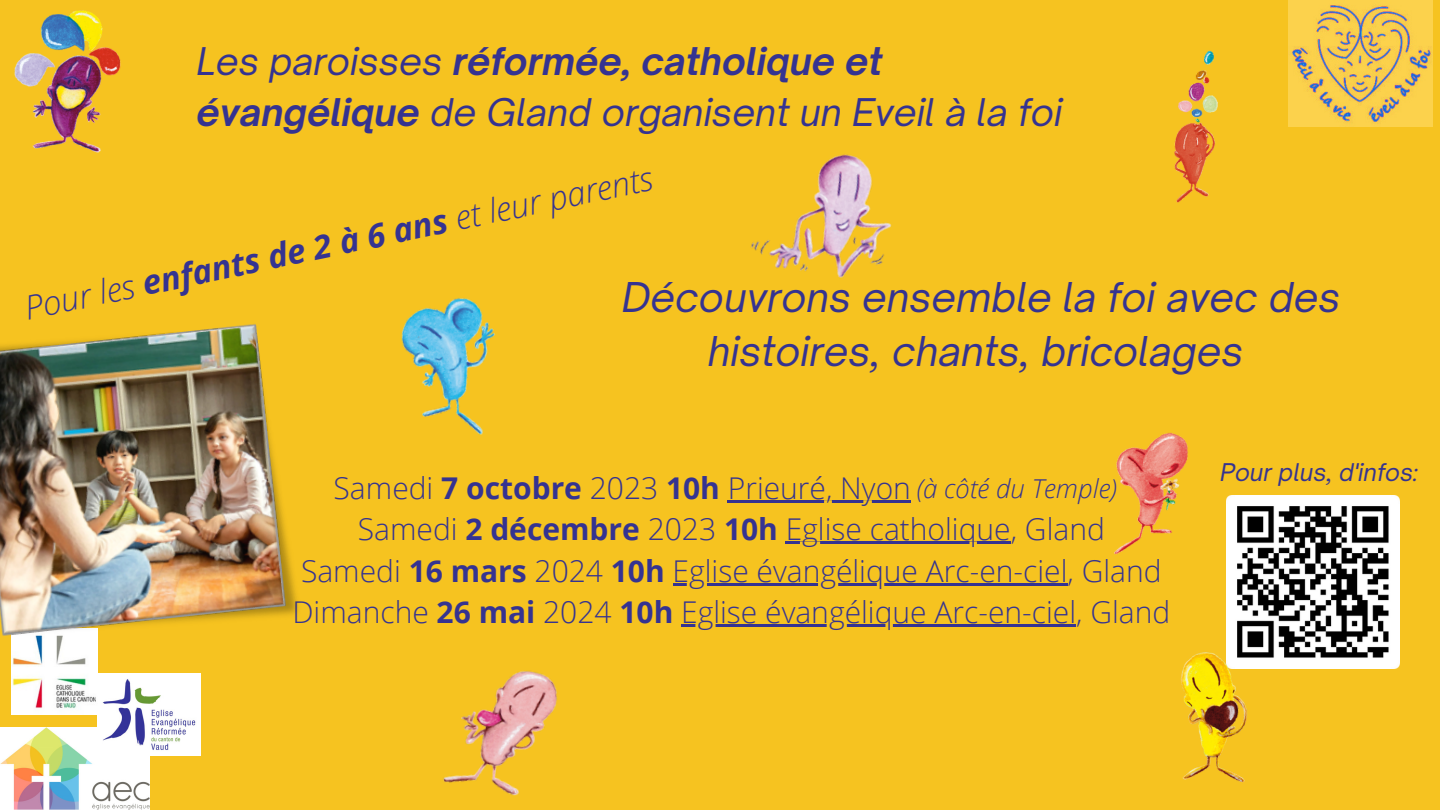
<style>
.page{position:relative;width:1440px;height:810px;background:#f6c320}
.page>*{position:absolute;margin:0;border:0;box-sizing:border-box;transform-origin:0 0}
.t1{font:italic 39.3px/54.8px "Open Sauce One";color:#353391;text-align:center}
.t2{font:italic 36.6px/51px "Open Sauce One";color:#353391}
.t3{font:italic 300 33px "Open Sans";color:#353391}
.t4{font:300 30px "Open Sans";color:#353391}
.t5{font:italic 300 26px "Open Sans";color:#353391}
.t6{font:italic 23.4px "Open Sauce One";color:#353391}
.s1{font-weight:700}
</style>
<div class="page">
<img style="left:1289px;top:0;width:143px;height:127px">
<img style="left:0;top:727px;width:149px;height:82px">
<img style="left:97px;top:673px;width:104px;height:82px">
<img style="left:12px;top:655px;width:85px;height:59px">
<img style="left:1226px;top:496px;width:173px;height:173px">
<hr style="left:728px;top:501px;width:183px;height:2px;background:#353391">
<hr style="left:786px;top:542px;width:225px;height:2px;background:#353391">
<hr style="left:673px;top:583px;width:395px;height:2px;background:#353391">
<hr style="left:681px;top:624px;width:395px;height:3px;background:#353391">
<img style="left:1114px;top:433px;width:74px;height:122px">
<img style="left:14px;top:10px;width:107px;height:143px">
<img style="left:1174px;top:50px;width:44px;height:153px">
<img style="left:1180px;top:640px;width:77px;height:143px">
<img style="left:401px;top:298px;width:95px;height:137px">
<img style="left:751px;top:154px;width:141px;height:124px">
<img style="left:442px;top:671px;width:115px;height:125px">
<img style="left:0;top:324px;width:298px;height:331px">
<p class="t2" style="left:196px;top:36px;width:868px">Les paroisses <span class="s1">réformée, catholique et évangélique</span> de Gland organisent un Eveil à la foi</p>
<p class="t3" style="left:21px;top:287px;width:642px;rotate:-12deg">Pour les <span class="s1">enfants de 2 à 6 ans</span> et leur parents</p>
<p class="t1" style="left:622px;top:269px;width:720px">Découvrons ensemble la foi avec des histoires, chants, bricolages</p>
<p class="t4" style="left:334px;top:467px;width:579px">Samedi <span class="s1">7 octobre</span> 2023 <span class="s1">10h</span> Prieuré, Nyon</p>
<p class="t4" style="left:358px;top:508px;width:749px">Samedi <span class="s1">2 décembre</span> 2023 <span class="s1">10h</span> Eglise catholique, Gland</p>
<p class="t4" style="left:301px;top:550px;width:862px">Samedi <span class="s1">16 mars</span> 2024 <span class="s1">10h</span> Eglise évangélique Arc-en-ciel, Gland</p>
<p class="t4" style="left:292px;top:591px;width:879px">Dimanche <span class="s1">26 mai</span> 2024 <span class="s1">10h</span> Eglise évangélique Arc-en-ciel, Gland</p>
<p class="t5" style="left:916px;top:470px;width:202px">(à côté du Temple)</p>
<p class="t6" style="left:1220px;top:458px;width:199px">Pour plus, d'infos:</p>
</div>
